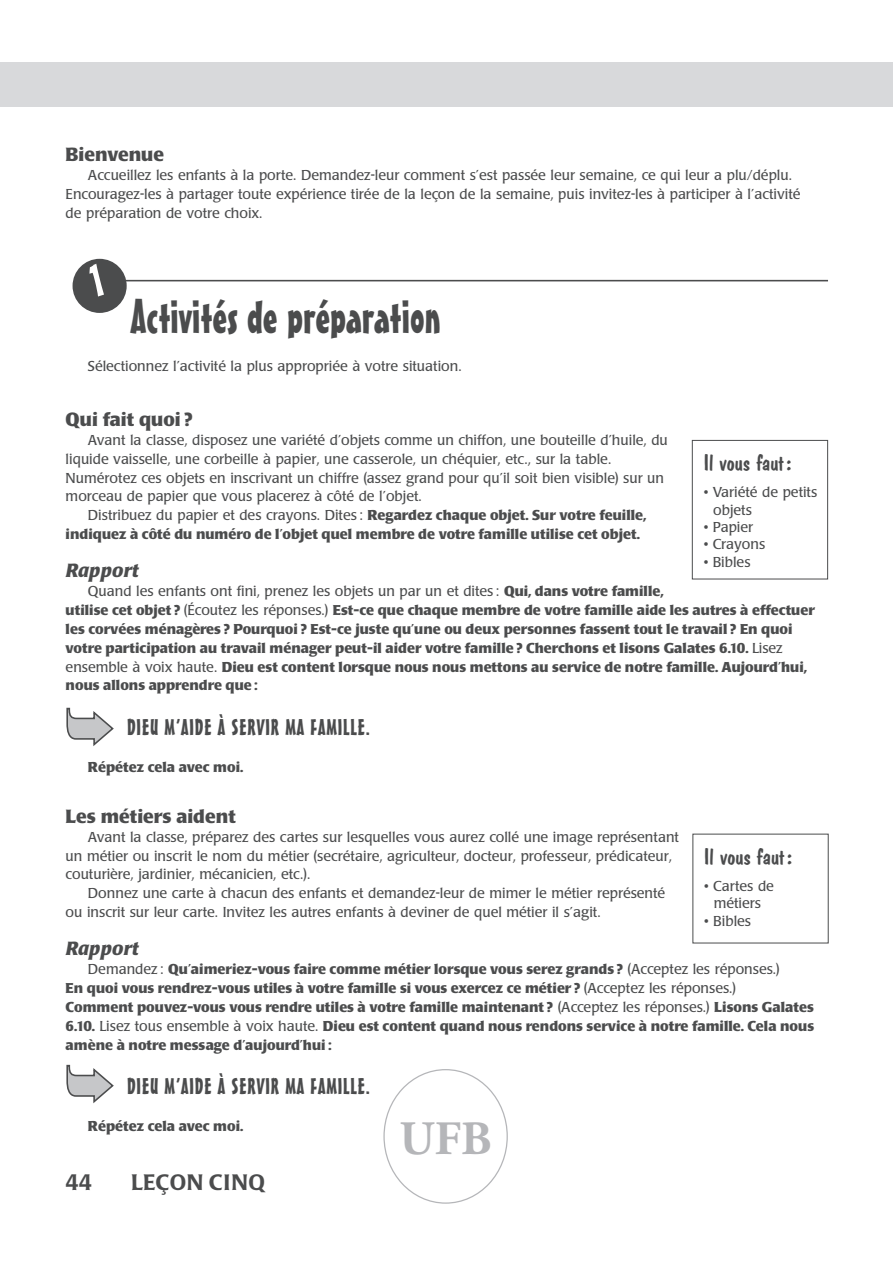
<style>
.page{position:relative;width:893px;height:1263px;background:#fff}
.page>*{position:absolute;margin:0;border:0;box-sizing:border-box;transform-origin:0 0}
.t1{font:700 47.85px "Adobe Garamond Pro";color:#b5b6b9}
.t2{font:47.25px "Mister Earl BT";color:#4b4c4d}
.t3{font:22.05px "Mister Earl BT";letter-spacing:.04em;color:#4b4c4d}
.t4{font:22.05px "Dom Casual D";color:#4b4c4d;scale:1.05 1}
.t5{font:500 22.05px "Poppl Laudatio";letter-spacing:.02em;color:#4b4c4d}
.t6{font:700 18.9px "Poppl Laudatio";color:#4b4c4d}
.t7{font:italic 700 18.9px "Poppl Laudatio";color:#4b4c4d}
.t8{font:14.25px/18.9px "Poppl Laudatio";color:#4b4c4d}
.t9{font:700 14.25px/18.9px "Poppl Laudatio";color:#4b4c4d}
.s1{font-weight:700}
.s2{font-weight:400}
</style>
<div class="page">
<div style="left:73px;top:259px;width:54px;height:54px;background:#4b4c4d;border-radius:50%"></div>
<hr style="left:123px;top:280px;width:705px;height:1px;background:#4b4c4d">
<div style="left:0;top:62px;width:893px;height:45px;background:#d8d9db"></div>
<div style="left:692px;top:440px;width:136px;height:139px;border:1px solid #4b4c4d"></div>
<svg style="left:66px;top:708px;width:48px;height:38px"></svg>
<svg style="left:66px;top:1064px;width:48px;height:40px"></svg>
<svg style="left:383px;top:1069px;width:125px;height:135px"></svg>
<h3 class="t6" style="left:66px;top:147px;width:100px">Bienvenue</h3>
<p class="t8" style="left:66px;top:167px;width:736px;text-indent:22px">Accueillez les enfants à la porte. Demandez-leur comment s’est passée leur semaine, ce qui leur a plu/déplu.<br>Encouragez-les à partager toute expérience tirée de la leçon de la semaine, puis invitez-les à participer à l’activité de préparation de votre choix.</p>
<h2 class="t2" style="left:131px;top:299px;width:311px">Activités de préparation</h2>
<p class="t8" style="left:88px;top:358px;width:375px">Sélectionnez l’activité la plus appropriée à votre situation.</p>
<h3 class="t6" style="left:66px;top:411px;width:129px">Qui fait quoi ?</h3>
<p class="t8" style="left:88px;top:432px;width:581px">Avant la classe, disposez une variété d’objets comme un chiffon, une bouteille d’huile, du</p>
<p class="t8" style="left:66px;top:451px;width:547px">liquide vaisselle, une corbeille à papier, une casserole, un chéquier, etc., sur la table.</p>
<p class="t8" style="left:66px;top:470px;width:600px">Numérotez ces objets en inscrivant un chiffre (assez grand pour qu’il soit bien visible) sur un</p>
<p class="t8" style="left:66px;top:488px;width:358px">morceau de papier que vous placerez à côté de l’objet.</p>
<p class="t8" style="left:88px;top:507px;width:560px">Distribuez du papier et des crayons. Dites : <span class="s1">Regardez chaque objet. Sur votre feuille,</span></p>
<p class="t9" style="left:66px;top:526px;width:575px">indiquez à côté du numéro de l’objet quel membre de votre famille utilise cet objet.</p>
<h3 class="t7" style="left:66px;top:563px;width:74px">Rapport</h3>
<p class="t9" style="left:66px;top:583px;width:751px;text-indent:22px"><span class="s2">Quand les enfants ont fini, prenez les objets un par un et dites :</span> Qui, dans votre famille,<br>utilise cet objet ? <span class="s2">(Écoutez les réponses.)</span> Est-ce que chaque membre de votre famille aide les autres à effectuer les corvées ménagères ? Pourquoi ? Est-ce juste qu’une ou deux personnes fassent tout le travail ? En quoi votre participation au travail ménager peut-il aider votre famille ? Cherchons et lisons Galates 6.10. <span class="s2">Lisez ensemble à voix haute.</span> Dieu est content lorsque nous nous mettons au service de notre famille. Aujourd’hui, nous allons apprendre que :</p>
<h3 class="t3" style="left:127px;top:719px;width:244px">DIEU M’AIDE À SERVIR MA FAMILLE.</h3>
<p class="t9" style="left:88px;top:759px;width:157px">Répétez cela avec moi.</p>
<h3 class="t6" style="left:66px;top:808px;width:172px">Les métiers aident</h3>
<p class="t8" style="left:66px;top:829px;width:615px;text-indent:22px">Avant la classe, préparez des cartes sur lesquelles vous aurez collé une image représentant un métier ou inscrit le nom du métier (secrétaire, agriculteur, docteur, professeur, prédicateur, couturière, jardinier, mécanicien, etc.).</p>
<p class="t8" style="left:66px;top:885px;width:601px;text-indent:22px">Donnez une carte à chacun des enfants et demandez-leur de mimer le métier représenté ou inscrit sur leur carte. Invitez les autres enfants à deviner de quel métier il s’agit.</p>
<h3 class="t7" style="left:66px;top:941px;width:74px">Rapport</h3>
<p class="t9" style="left:66px;top:961px;width:750px;text-indent:22px"><span class="s2">Demandez :</span> Qu’aimeriez-vous faire comme métier lorsque vous serez grands ? <span class="s2">(Acceptez les réponses.)<br></span>En quoi vous rendrez-vous utiles à votre famille si vous exercez ce métier ? <span class="s2">(Acceptez les réponses.)<br></span>Comment pouvez-vous vous rendre utiles à votre famille maintenant ? <span class="s2">(Acceptez les réponses.)</span> Lisons Galates 6.10. <span class="s2">Lisez tous ensemble à voix haute.</span> Dieu est content quand nous rendons service à notre famille. Cela nous amène à notre message d’aujourd’hui :</p>
<h3 class="t3" style="left:127px;top:1078px;width:244px">DIEU M’AIDE À SERVIR MA FAMILLE.</h3>
<p class="t9" style="left:88px;top:1118px;width:157px">Répétez cela avec moi.</p>
<h3 class="t4" style="left:704px;top:450px;width:85px">Il vous faut :</h3>
<p class="t8" style="left:713px;top:485px;width:106px;line-height:17.4px;text-indent:-9px">• Variété de petits objets</p>
<p class="t8" style="left:704px;top:519px;width:51px">• Papier</p>
<p class="t8" style="left:704px;top:536px;width:63px">• Crayons</p>
<p class="t8" style="left:704px;top:554px;width:48px">• Bibles</p>
<h3 class="t4" style="left:704px;top:844px;width:85px">Il vous faut :</h3>
<p class="t8" style="left:704px;top:879px;width:71px;line-height:17.4px;text-align:center">• Cartes de métiers</p>
<p class="t8" style="left:704px;top:913px;width:48px">• Bibles</p>
<h1 class="t1" style="left:399px;top:1110px;width:94px">UFB</h1>
<h3 class="t5" style="left:66px;top:1173px;width:28px">44</h3>
<h3 class="t5" style="left:131px;top:1173px;width:135px">LEÇON CINQ</h3>
</div>
